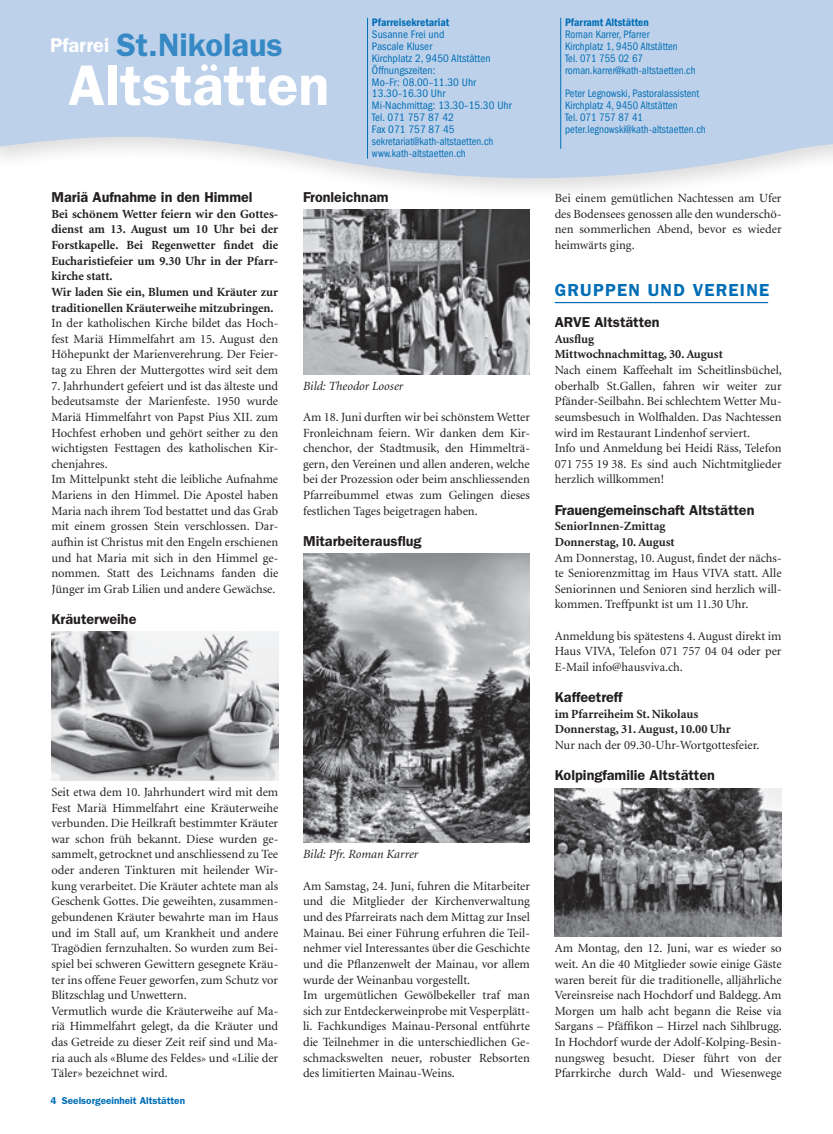
<style>
.page{position:relative;width:833px;height:1134px;background:#fff}
.page>*{position:absolute;margin:0;border:0;box-sizing:border-box;transform-origin:0 0}
.t1{font:600 57.5px "Franklin Gothic LT";color:#fff}
.t2{font:600 32.5px "Franklin Gothic LT";color:#3689c5}
.t3{font:600 17.5px "Franklin Gothic LT";letter-spacing:.07em;color:#006eb6}
.t4{font:600 14.38px "Franklin Gothic LT";color:#231f20}
.t5{font:12.5px/15.6px "Minion LT";color:#231f20;text-align:justify}
.t6{font:700 12.5px/15.6px "Minion LT";color:#231f20}
.t7{font:italic 12.5px "Minion LT";color:#231f20}
.t8{font:condensed 11.25px/11.9px "Franklin Gothic LT";letter-spacing:.005em;color:#006eb6}
.t9{font:condensed 11.25px/11.9px "Franklin Gothic LT";letter-spacing:.005em;color:#006eb6;scale:.95 1}
.t10{font:600 condensed 11.25px "Franklin Gothic LT";letter-spacing:.005em;color:#006eb6}
.t11{font:600 10px "Franklin Gothic LT";color:#006eb6}
.s1{font-size:20px;color:#fff}
.s2{font-size:11.25px}
</style>
<div class="page">
<svg style="left:0;top:0;width:833px;height:191px;fill:#bed1ea"></svg>
<hr style="left:367px;top:18px;width:1px;height:141px;background:#006eb6">
<hr style="left:560px;top:18px;width:1px;height:131px;background:#006eb6">
<hr style="left:555px;top:302px;width:213px;height:1px;background:#006eb6">
<img style="left:303px;top:210px;width:227px;height:164px">
<img style="left:303px;top:554px;width:227px;height:289px">
<img style="left:555px;top:788px;width:226px;height:149px">
<img style="left:51px;top:632px;width:227px;height:148px">
<h2 class="t2" style="left:50px;top:26px;width:234px"><span class="s1">Pfarrei</span> St.Nikolaus</h2>
<h1 class="t1" style="left:68px;top:51px;width:263px">Altstätten</h1>
<p class="t10" style="left:372px;top:16px;width:79px">Pfarreisekretariat</p>
<p class="t8" style="left:372px;top:28px;width:141px">Susanne Frei und<br>Pascale Kluser<br>Kirchplatz 2, 9450 Altstätten<br>Öffnungszeiten:<br>Mo–Fr: 08.00–11.30 Uhr<br>13.30–16.30 Uhr<br>Mi-Nachmittag: 13.30–15.30 Uhr<br>Tel. 071 757 87 42<br>Fax 071 757 87 45 sekretariat@kath-altstaetten.ch www.kath-altstaetten.ch</p>
<p class="t4" style="left:51px;top:189px;width:203px">Mariä Aufnahme in den Himmel</p>
<p class="t6" style="left:51px;top:206px;width:228px">Bei schönem Wetter feiern wir den Gottes&shy;dienst am 13. August um 10 Uhr bei der Forstkapelle. Bei Regenwetter findet die Eucharistiefeier um 9.30 Uhr in der Pfarr&shy;kirche statt.<br>Wir laden Sie ein, Blumen und Kräuter zur traditionellen Kräuterweihe mitzubringen.</p>
<p class="t5" style="left:51px;top:316px;width:228px">In der katholischen Kirche bildet das Hoch&shy;fest Mariä Himmelfahrt am 15. August den Höhepunkt der Marienverehrung. Der Feier&shy;tag zu Ehren der Muttergottes wird seit dem</p>
<p class="t5" style="left:51px;top:378px;width:228px;text-align:left">7. Jahrhundert gefeiert und ist das älteste und bedeutsamste der Marienfeste. 1950 wurde Mariä Himmelfahrt von Papst Pius XII. zum Hochfest erhoben und gehört seither zu den wichtigsten Festtagen des katholischen Kir&shy;chenjahres.<br>Im Mittelpunkt steht die leibliche Aufnahme Mariens in den Himmel. Die Apostel haben Maria nach ihrem Tod bestattet und das Grab mit einem grossen Stein verschlossen. Dar&shy;aufhin ist Christus mit den Engeln erschienen und hat Maria mit sich in den Himmel ge&shy;nommen. Statt des Leichnams fanden die Jünger im Grab Lilien und andere Gewächse.</p>
<p class="t4" style="left:51px;top:611px;width:87px">Kräuterweihe</p>
<p class="t4" style="left:303px;top:189px;width:87px">Fronleichnam</p>
<p class="t7" style="left:303px;top:379px;width:102px">Bild: Theodor Looser</p>
<p class="t5" style="left:303px;top:410px;width:228px">Am 18. Juni durften wir bei schönstem Wetter Fronleichnam feiern. Wir danken dem Kir&shy;chenchor, der Stadtmusik, den Himmelträ&shy;gern, den Vereinen und allen anderen, welche bei der Prozession oder beim anschliessenden Pfarreibummel etwas zum Gelingen dieses festlichen Tages beigetragen haben.</p>
<p class="t4" style="left:303px;top:532px;width:120px">Mitarbeiterausflug</p>
<p class="t5" style="left:51px;top:785px;width:228px;text-align:left">Seit etwa dem 10. Jahrhundert wird mit dem Fest Mariä Himmelfahrt eine Kräuterweihe verbunden. Die Heilkraft bestimmter Kräuter war schon früh bekannt. Diese wurden ge&shy;sammelt, getrocknet und anschliessend zu Tee oder anderen Tinkturen mit heilender Wir&shy;kung verarbeitet. Die Kräuter achtete man als Geschenk Gottes. Die geweihten, zusammen&shy;gebundenen Kräuter bewahrte man im Haus und im Stall auf, um Krankheit und andere Tragödien fernzuhalten. So wurden zum Bei&shy;spiel bei schweren Gewittern gesegnete Kräu&shy;ter ins offene Feuer geworfen, zum Schutz vor Blitzschlag und Unwettern.<br>Vermutlich wurde die Kräuterweihe auf Ma&shy;riä Himmelfahrt gelegt, da die Kräuter und das Getreide zu dieser Zeit reif sind und Ma&shy;ria auch als «Blume des Feldes<span class="s2">»</span> und «Lilie der Täler» bezeichnet wird.</p>
<p class="t11" style="left:51px;top:1094px;width:136px">4 Seelsorgeeinheit Altstätten</p>
<p class="t7" style="left:303px;top:848px;width:117px">Bild: Pfr. Roman Karrer</p>
<p class="t5" style="left:303px;top:878px;width:228px;text-align:left">Am Samstag, 24. Juni, fuhren die Mitarbeiter und die Mitglieder der Kirchenverwaltung und des Pfarreirats nach dem Mittag zur Insel Mainau. Bei einer Führung erfuhren die Teil&shy;nehmer viel Interessantes über die Geschichte und die Pflanzenwelt der Mainau, vor allem wurde der Weinanbau vorgestellt.<br>Im urgemütlichen Gewölbekeller traf man sich zur Entdeckerweinprobe mit Vesperplätt&shy;li. Fachkundiges Mainau-Personal entführte die Teilnehmer in die unterschiedlichen Ge&shy;schmackswelten neuer, robuster Rebsorten des limitierten Mainau-Weins.</p>
<p class="t10" style="left:565px;top:16px;width:85px">Pfarramt Altstätten</p>
<p class="t9" style="left:565px;top:28px;width:139px">Roman Karrer, Pfarrer<br>Kirchplatz 1, 9450 Altstätten<br>Tel. 071 755 02 67 roman.karrer@kath-altstaetten.ch</p>
<p class="t9" style="left:565px;top:88px;width:150px">Peter Legnowski, Pastoralassistent<br>Kirchplatz 4, 9450 Altstätten<br>Tel. 071 757 87 41 peter.legnowski@kath-altstaetten.ch</p>
<p class="t5" style="left:555px;top:191px;width:228px">Bei einem gemütlichen Nachtessen am Ufer des Bodensees genossen alle den wunderschö&shy;nen sommerlichen Abend, bevor es wieder heimwärts ging.</p>
<h3 class="t3" style="left:555px;top:280px;width:216px">GRUPPEN UND VEREINE</h3>
<p class="t4" style="left:555px;top:314px;width:106px">ARVE Altstätten</p>
<p class="t6" style="left:555px;top:331px;width:170px">Ausflug<br>Mittwochnachmittag, 30. August</p>
<p class="t5" style="left:555px;top:363px;width:229px;text-align:left">Nach einem Kaffeehalt im Scheitlinsbüchel, oberhalb St.Gallen, fahren wir weiter zur Pfänder-Seilbahn. Bei schlechtem Wetter Mu&shy;seumsbesuch in Wolfhalden. Das Nachtessen wird im Restaurant Lindenhof serviert.<br>Info und Anmeldung bei Heidi Räss, Telefon 071 755 19 38. Es sind auch Nichtmitglieder herzlich willkommen!</p>
<p class="t4" style="left:555px;top:501px;width:201px">Frauengemeinschaft Altstätten</p>
<p class="t6" style="left:555px;top:519px;width:121px">SeniorInnen-Zmittag<br>Donnerstag, 10. August</p>
<p class="t5" style="left:555px;top:550px;width:228px">Am Donnerstag, 10. August, findet der nächs&shy;te Seniorenzmittag im Haus VIVA statt. Alle Seniorinnen und Senioren sind herzlich will&shy;kommen. Treffpunkt ist um 11.30 Uhr.</p>
<p class="t5" style="left:555px;top:628px;width:228px">Anmeldung bis spätestens 4. August direkt im Haus VIVA, Telefon 071 757 04 04 oder per E-Mail info@hausviva.ch.</p>
<p class="t4" style="left:555px;top:689px;width:69px">Kaffeetreff</p>
<p class="t6" style="left:555px;top:706px;width:178px">im Pfarreiheim St. Nikolaus<br>Donnerstag, 31. August, 10.00 Uhr</p>
<p class="t5" style="left:555px;top:738px;width:206px">Nur nach der 09.30-Uhr-Wortgottesfeier.</p>
<p class="t4" style="left:555px;top:767px;width:162px">Kolpingfamilie Altstätten</p>
<p class="t5" style="left:555px;top:941px;width:229px">Am Montag, den 12. Juni, war es wieder so weit. An die 40 Mitglieder sowie einige Gäste waren bereit für die traditionelle, alljährliche Vereinsreise nach Hochdorf und Baldegg. Am Morgen um halb acht begann die Reise via Sargans – Pfäffikon – Hirzel nach Sihlbrugg.<br>In Hochdorf wurde der Adolf-Kolping-Besin&shy;nungsweg besucht. Dieser führt von der Pfarrkirche durch Wald- und Wiesenwege</p>
</div>
